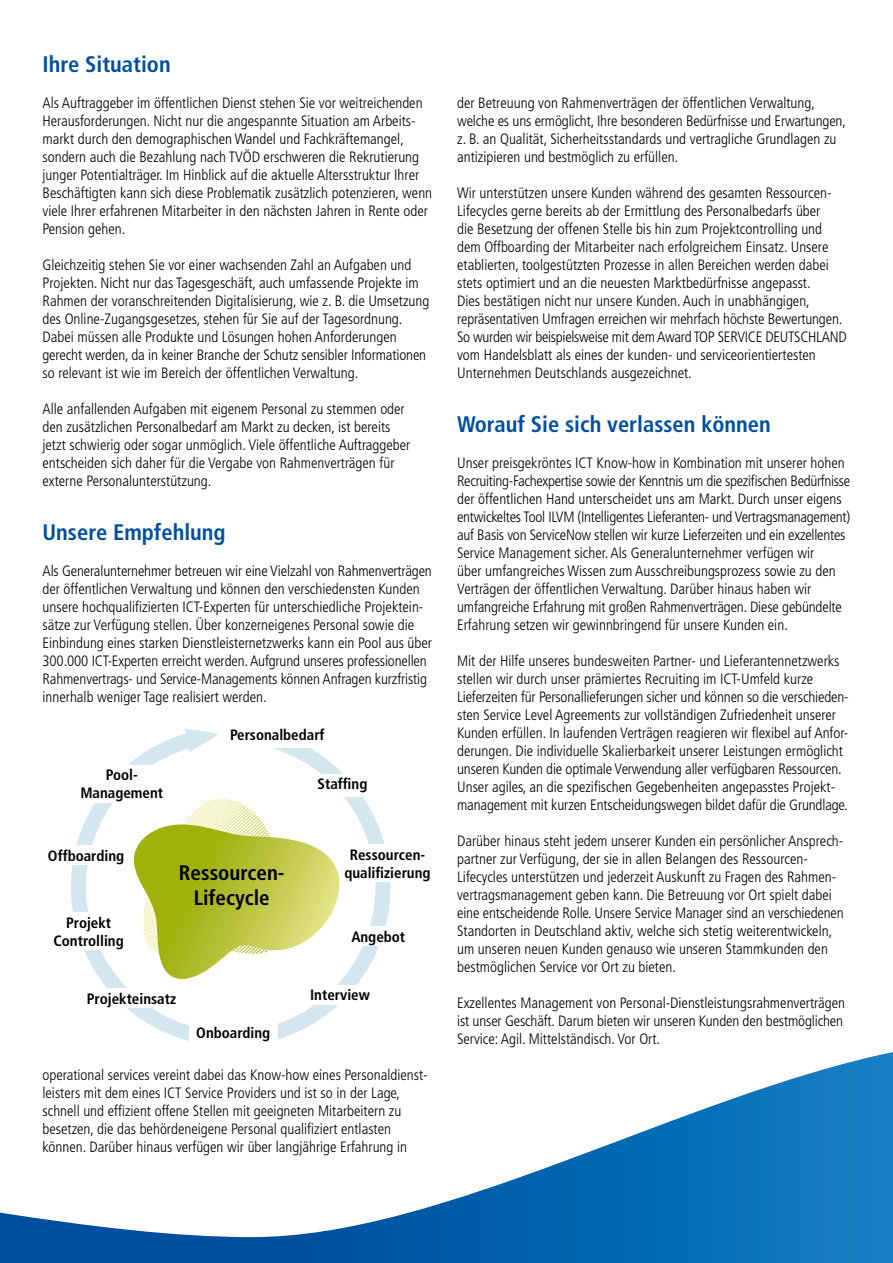
<style>
.page{position:relative;width:893px;height:1263px;background:#fff}
.page>*{position:absolute;margin:0;border:0;box-sizing:border-box;transform-origin:0 0}
.t1{font:700 condensed 22.5px "Frutiger LT Std";color:#004f9f}
.t2{font:700 condensed 21px/25.2px "Frutiger LT Std";color:#000;text-align:center}
.t3{font:300 condensed 15px/18px "Frutiger LT Std";color:#000}
.t4{font:700 condensed 15px/18px "Frutiger LT Std";color:#000;text-align:center}
</style>
<div class="page">
<svg style="left:71px;top:734px;width:320px;height:307px"></svg>
<svg style="left:185px;top:728px;width:34px;height:24px"></svg>
<div style="left:225px;top:724px;width:105px;height:24px;background:#fff"></div>
<div style="left:311px;top:774px;width:63px;height:23px;background:#fff"></div>
<div style="left:337px;top:844px;width:101px;height:38px;background:#fff"></div>
<div style="left:340px;top:926px;width:76px;height:20px;background:#fff"></div>
<div style="left:300px;top:985px;width:79px;height:20px;background:#fff"></div>
<div style="left:189px;top:1022px;width:88px;height:25px;background:#fff"></div>
<div style="left:82px;top:988px;width:99px;height:20px;background:#fff"></div>
<div style="left:47px;top:912px;width:83px;height:38px;background:#fff"></div>
<div style="left:44px;top:846px;width:85px;height:19px;background:#fff"></div>
<div style="left:73px;top:765px;width:97px;height:37px;background:#fff"></div>
<svg style="left:132px;top:799px;width:211px;height:186px"></svg>
<svg style="left:0;top:1052px;width:893px;height:211px"></svg>
<h1 class="t1" style="left:43px;top:51px;width:130px">Ihre Situation</h1>
<p class="t3" style="left:43px;top:94px;width:391px">Als Auftraggeber im öffentlichen Dienst stehen Sie vor weitreichenden Herausforderungen. Nicht nur die angespannte Situation am Arbeits&shy;markt durch den demographischen Wandel und Fachkräftemangel, sondern auch die Bezahlung nach TVÖD erschweren die Rekrutierung junger Potentialträger. Im Hinblick auf die aktuelle Altersstruktur Ihrer Beschäftigten kann sich diese Problematik zusätzlich potenzieren, wenn viele Ihrer erfahrenen Mitarbeiter in den nächsten Jahren in Rente oder Pension gehen.</p>
<p class="t3" style="left:43px;top:256px;width:388px">Gleichzeitig stehen Sie vor einer wachsenden Zahl an Aufgaben und Projekten. Nicht nur das Tagesgeschäft, auch umfassende Projekte im Rahmen der voranschreitenden Digitalisierung, wie z. B. die Umsetzung des Online-Zugangsgesetzes, stehen für Sie auf der Tagesordnung.<br>Dabei müssen alle Produkte und Lösungen hohen Anforderungen gerecht werden, da in keiner Branche der Schutz sensibler Informationen so relevant ist wie im Bereich der öffentlichen Verwaltung.</p>
<p class="t3" style="left:43px;top:400px;width:369px">Alle anfallenden Aufgaben mit eigenem Personal zu stemmen oder den zusätzlichen Personalbedarf am Markt zu decken, ist bereits jetzt schwierig oder sogar unmöglich. Viele öffentliche Auftraggeber entscheiden sich daher für die Vergabe von Rahmenverträgen für externe Personalunterstützung.</p>
<h1 class="t1" style="left:43px;top:519px;width:185px">Unsere Empfehlung</h1>
<p class="t3" style="left:43px;top:562px;width:391px">Als Generalunternehmer betreuen wir eine Vielzahl von Rahmenverträgen der öffentlichen Verwaltung und können den verschiedensten Kunden unsere hochqualifizierten ICT-Experten für unterschiedliche Projektein&shy;sätze zur Verfügung stellen. Über konzerneigenes Personal sowie die Einbindung eines starken Dienstleisternetzwerks kann ein Pool aus über 300.000 ICT-Experten erreicht werden. Aufgrund unseres professionellen Rahmenvertrags- und Service-Managements können Anfragen kurzfristig innerhalb weniger Tage realisiert werden.</p>
<p class="t4" style="left:80px;top:766px;width:84px">Pool-<br>Management</p>
<p class="t4" style="left:230px;top:726px;width:96px">Personalbedarf</p>
<p class="t4" style="left:318px;top:775px;width:51px">Staffing</p>
<p class="t4" style="left:48px;top:847px;width:78px">Offboarding</p>
<p class="t4" style="left:54px;top:913px;width:72px">Projekt<br>Controlling</p>
<h2 class="t2" style="left:179px;top:860px;width:107px">Ressourcen-<br>Lifecycle</h2>
<p class="t4" style="left:344px;top:846px;width:88px">Ressourcen&shy;qualifizierung</p>
<p class="t4" style="left:351px;top:927px;width:55px">Angebot</p>
<p class="t4" style="left:87px;top:989px;width:91px">Projekteinsatz</p>
<p class="t4" style="left:196px;top:1023px;width:76px">Onboarding</p>
<p class="t4" style="left:310px;top:986px;width:61px">Interview</p>
<p class="t3" style="left:43px;top:1066px;width:387px">operational services vereint dabei das Know-how eines Personaldienst&shy;leisters mit dem eines ICT Service Providers und ist so in der Lage, schnell und effizient offene Stellen mit geeigneten Mitarbeitern zu besetzen, die das behördeneigene Personal qualifiziert entlasten können. Darüber hinaus verfügen wir über langjährige Erfahrung in</p>
<p class="t3" style="left:457px;top:94px;width:390px">der Betreuung von Rahmenverträgen der öffentlichen Verwaltung, welche es uns ermöglicht, Ihre besonderen Bedürfnisse und Erwartungen, z. B. an Qualität, Sicherheitsstandards und vertragliche Grundlagen zu antizipieren und bestmöglich zu erfüllen.</p>
<p class="t3" style="left:457px;top:184px;width:391px">Wir unterstützen unsere Kunden während des gesamten Ressourcen-Lifecycles gerne bereits ab der Ermittlung des Personalbedarfs über<br>die Besetzung der offenen Stelle bis hin zum Projektcontrolling und dem Offboarding der Mitarbeiter nach erfolgreichem Einsatz. Unsere etablierten, toolgestützten Prozesse in allen Bereichen werden dabei stets optimiert und an die neuesten Marktbedürfnisse angepasst.<br>Dies bestätigen nicht nur unsere Kunden. Auch in unabhängigen, repräsentativen Umfragen erreichen wir mehrfach höchste Bewertungen.<br>So wurden wir beispielsweise mit dem Award TOP SERVICE DEUTSCHLAND vom Handelsblatt als eines der kunden- und serviceorientiertesten Unternehmen Deutschlands ausgezeichnet.</p>
<h1 class="t1" style="left:457px;top:411px;width:315px">Worauf Sie sich verlassen können</h1>
<p class="t3" style="left:457px;top:454px;width:395px">Unser preisgekröntes ICT Know-how in Kombination mit unserer hohen Recruiting-Fachexpertise sowie der Kenntnis um die spezifischen Bedürfnisse der öffentlichen Hand unterscheidet uns am Markt. Durch unser eigens entwickeltes Tool ILVM (Intelligentes Lieferanten- und Vertragsmanagement) auf Basis von ServiceNow stellen wir kurze Lieferzeiten und ein exzellentes Service Management sicher. Als Generalunternehmer verfügen wir<br>über umfangreiches Wissen zum Ausschreibungsprozess sowie zu den Verträgen der öffentlichen Verwaltung. Darüber hinaus haben wir umfangreiche Erfahrung mit großen Rahmenverträgen. Diese gebündelte Erfahrung setzen wir gewinnbringend für unsere Kunden ein.</p>
<p class="t3" style="left:457px;top:652px;width:393px">Mit der Hilfe unseres bundesweiten Partner- und Lieferantennetzwerks stellen wir durch unser prämiertes Recruiting im ICT-Umfeld kurze Lieferzeiten für Personallieferungen sicher und können so die verschieden&shy;sten Service Level Agreements zur vollständigen Zufriedenheit unserer Kunden erfüllen. In laufenden Verträgen reagieren wir flexibel auf Anfor&shy;derungen. Die individuelle Skalierbarkeit unserer Leistungen ermöglicht unseren Kunden die optimale Verwendung aller verfügbaren Ressourcen.<br>Unser agiles, an die spezifischen Gegebenheiten angepasstes Projekt&shy;management mit kurzen Entscheidungswegen bildet dafür die Grundlage.</p>
<p class="t3" style="left:457px;top:832px;width:388px">Darüber hinaus steht jedem unserer Kunden ein persönlicher Ansprech&shy;partner zur Verfügung, der sie in allen Belangen des Ressourcen-Lifecycles unterstützen und jederzeit Auskunft zu Fragen des Rahmen&shy;vertragsmanagement geben kann. Die Betreuung vor Ort spielt dabei eine entscheidende Rolle. Unsere Service Manager sind an verschiedenen Standorten in Deutschland aktiv, welche sich stetig weiterentwickeln, um unseren neuen Kunden genauso wie unseren Stammkunden den bestmöglichen Service vor Ort zu bieten.</p>
<p class="t3" style="left:457px;top:994px;width:389px">Exzellentes Management von Personal-Dienstleistungsrahmenverträgen ist unser Geschäft. Darum bieten wir unseren Kunden den bestmöglichen<br>Service: Agil. Mittelständisch. Vor Ort.</p>
</div>
